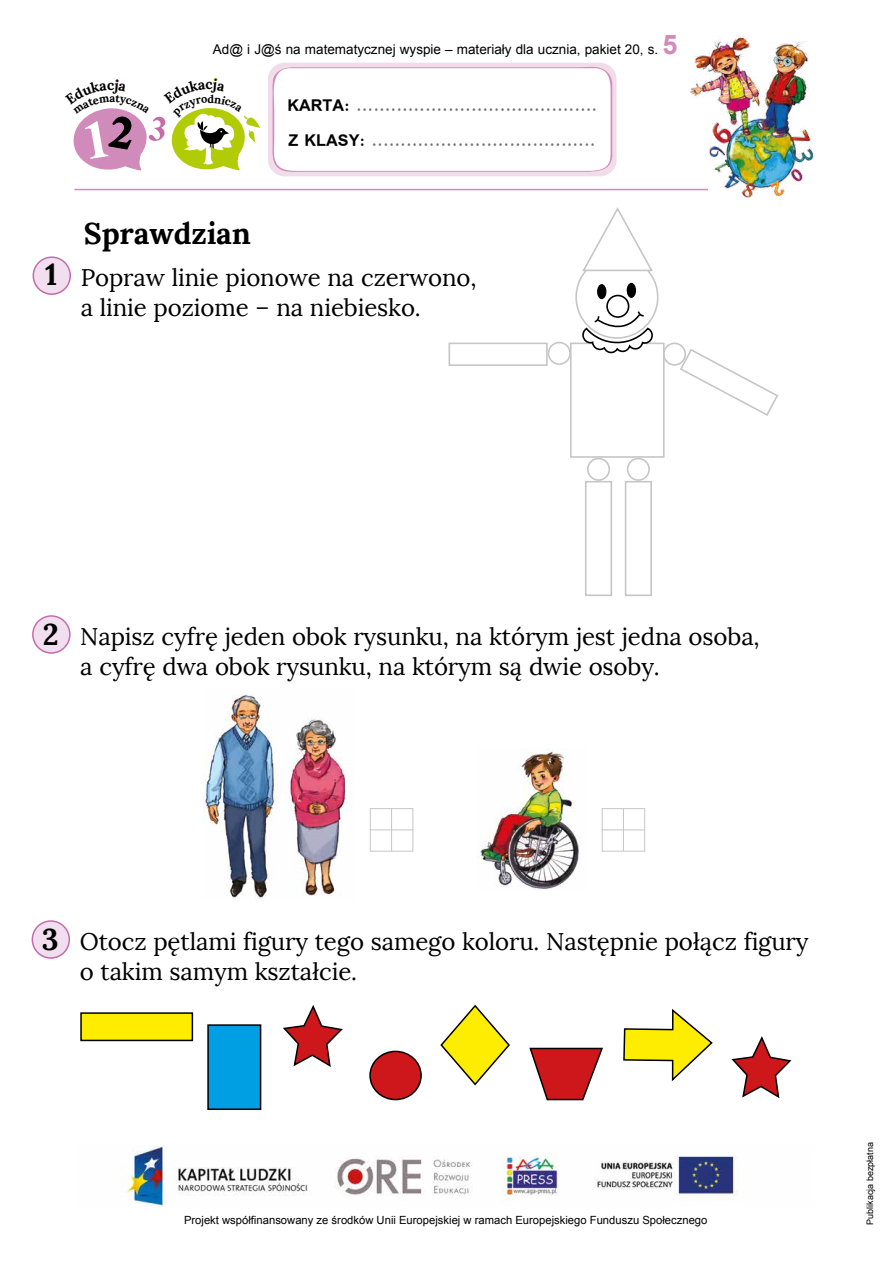
<style>
.page{position:relative;width:893px;height:1263px;background:#fff}
.page>*{position:absolute;margin:0;border:0;box-sizing:border-box;transform-origin:0 0}
.t1{font:700 30px "Lora";letter-spacing:-.005em;color:#000}
.t2{font:24px/30px "Lora";letter-spacing:-.005em;color:#000}
.t3{font:700 18px/35.2px "Simplified Arabic";color:#706f6f}
.t4{font:700 13.95px "Lora";color:#000}
.t5{font:13.5px "Arial";color:#000}
.t6{font:11.25px "Arial";color:#000}
.t7{font:700 11.1px "Lora";color:#000}
.t8{font:9px "Arial";color:#000}
.s1{font-weight:700;font-size:27px;color:#d28bbb}
.s2{color:#000}
.s3{font-weight:700;font-size:30px}
</style>
<div class="page">
<img style="left:121px;top:1145px;width:615px;height:61px">
<hr style="left:74px;top:189px;width:634px;height:1px;background:#d28bbb">
<div style="left:268px;top:63px;width:349px;height:113px;background:#f1dcea;border-radius:17px"></div>
<svg style="left:269px;top:66px;width:343px;height:107px;background:#fdfafc"></svg>
<img style="left:690px;top:37px;width:124px;height:161px">
<svg style="left:33px;top:256px;width:38px;height:39px"></svg>
<svg style="left:32px;top:615px;width:39px;height:39px"></svg>
<img style="left:477px;top:748px;width:103px;height:141px">
<img style="left:204px;top:694px;width:142px;height:205px">
<hr style="left:370px;top:808px;width:1px;height:43px;background:#c6c6c6">
<hr style="left:391px;top:808px;width:1px;height:43px;background:#c6c6c6">
<hr style="left:412px;top:808px;width:1px;height:43px;background:#c6c6c6">
<hr style="left:370px;top:829px;width:43px;height:1px;background:#c6c6c6">
<hr style="left:370px;top:808px;width:43px;height:1px;background:#c6c6c6">
<hr style="left:370px;top:851px;width:43px;height:1px;background:#c6c6c6">
<hr style="left:602px;top:808px;width:1px;height:43px;background:#c6c6c6">
<hr style="left:623px;top:808px;width:1px;height:43px;background:#c6c6c6">
<hr style="left:644px;top:808px;width:1px;height:43px;background:#c6c6c6">
<hr style="left:602px;top:829px;width:43px;height:1px;background:#c6c6c6">
<hr style="left:602px;top:808px;width:43px;height:1px;background:#c6c6c6">
<hr style="left:602px;top:851px;width:43px;height:1px;background:#c6c6c6">
<svg style="left:32px;top:920px;width:38px;height:39px"></svg>
<svg style="left:582px;top:207px;width:71px;height:66px"></svg>
<div style="left:570px;top:343px;width:95px;height:115px;border:2px solid #c6c6c6"></div>
<div style="left:585px;top:481px;width:27px;height:115px;border:2px solid #c6c6c6"></div>
<div style="left:625px;top:481px;width:27px;height:115px;border:2px solid #c6c6c6"></div>
<div style="left:448px;top:343px;width:100px;height:23px;border:2px solid #c6c6c6"></div>
<svg style="left:679px;top:348px;width:100px;height:68px"></svg>
<div style="left:597px;top:284px;width:9px;height:15px;background:#000;border-radius:50%"></div>
<div style="left:627px;top:283px;width:9px;height:15px;background:#000;border-radius:50%"></div>
<div style="left:606px;top:295px;width:23px;height:23px;border:2px solid #000;border-radius:50%"></div>
<svg style="left:581px;top:310px;width:72px;height:44px"></svg>
<div style="left:548px;top:342px;width:23px;height:23px;border:2px solid #c6c6c6;border-radius:50%"></div>
<div style="left:663px;top:343px;width:23px;height:23px;border:2px solid #c6c6c6;border-radius:50%"></div>
<div style="left:627px;top:458px;width:23px;height:23px;border:2px solid #c6c6c6;border-radius:50%"></div>
<div style="left:587px;top:458px;width:23px;height:23px;border:2px solid #c6c6c6;border-radius:50%"></div>
<svg style="left:731px;top:1036px;width:61px;height:63px"></svg>
<div style="left:81px;top:1013px;width:111px;height:27px;background:#ffed00"></div>
<div style="left:80px;top:1012px;width:113px;height:29px;border:2px solid #000"></div>
<div style="left:370px;top:1051px;width:51px;height:48px;background:#cd171a;border-radius:50%"></div>
<div style="left:369px;top:1051px;width:53px;height:49px;border:2px solid #000;border-radius:50%"></div>
<div style="left:208px;top:1025px;width:53px;height:84px;background:#009fe3"></div>
<div style="left:207px;top:1024px;width:54px;height:86px;border:2px solid #000"></div>
<svg style="left:623px;top:1009px;width:90px;height:72px"></svg>
<svg style="left:440px;top:1004px;width:70px;height:82px"></svg>
<svg style="left:283px;top:1005px;width:60px;height:62px"></svg>
<svg style="left:529px;top:1047px;width:74px;height:54px"></svg>
<svg style="left:73px;top:78px;width:187px;height:93px"></svg>
<p class="t4" style="left:107px;top:76px;width:9px">c</p>
<p class="t7" style="left:109px;top:91px;width:7px">a</p>
<p class="t5" style="left:213px;top:40px;width:466px">Ad@ i J@ś na matematycznej wyspie – materiały dla ucznia, pakiet 20, s. <span class="s1">5</span></p>
<p class="t4" style="left:206px;top:75px;width:9px">c</p>
<p class="t7" style="left:207px;top:92px;width:8px">d</p>
<p class="t3" style="left:287px;top:88px;width:311px"><span class="s2">KARTA:</span> ..........................................<br><span class="s2">Z KLASY:</span> .......................................</p>
<p class="t1" style="left:84px;top:214px;width:168px">Sprawdzian</p>
<p class="t4" style="left:212px;top:216px;width:9px">c</p>
<p class="t2" style="left:81px;top:263px;width:397px;text-indent:-36px"><span class="s3">1</span> Popraw linie pionowe na czerwono, a linie poziome – na niebiesko.</p>
<p class="t2" style="left:80px;top:622px;width:681px;text-indent:-37px"><span class="s3">2</span> Napisz cyfrę jeden obok rysunku, na którym jest jedna osoba, a cyfrę dwa obok rysunku, na którym są dwie osoby.</p>
<p class="t2" style="left:80px;top:927px;width:730px;text-indent:-38px"><span class="s3">3</span> Otocz pętlami figury tego samego koloru. Następnie połącz figury o takim samym kształcie.</p>
<p class="t6" style="left:184px;top:1212px;width:525px">Projekt współfinansowany ze środków Unii Europejskiej w ramach Europejskiego Funduszu Społecznego</p>
<p class="t8" style="left:864px;top:1225px;width:84px;rotate:-90deg">Publikacja bezpłatna</p>
</div>
